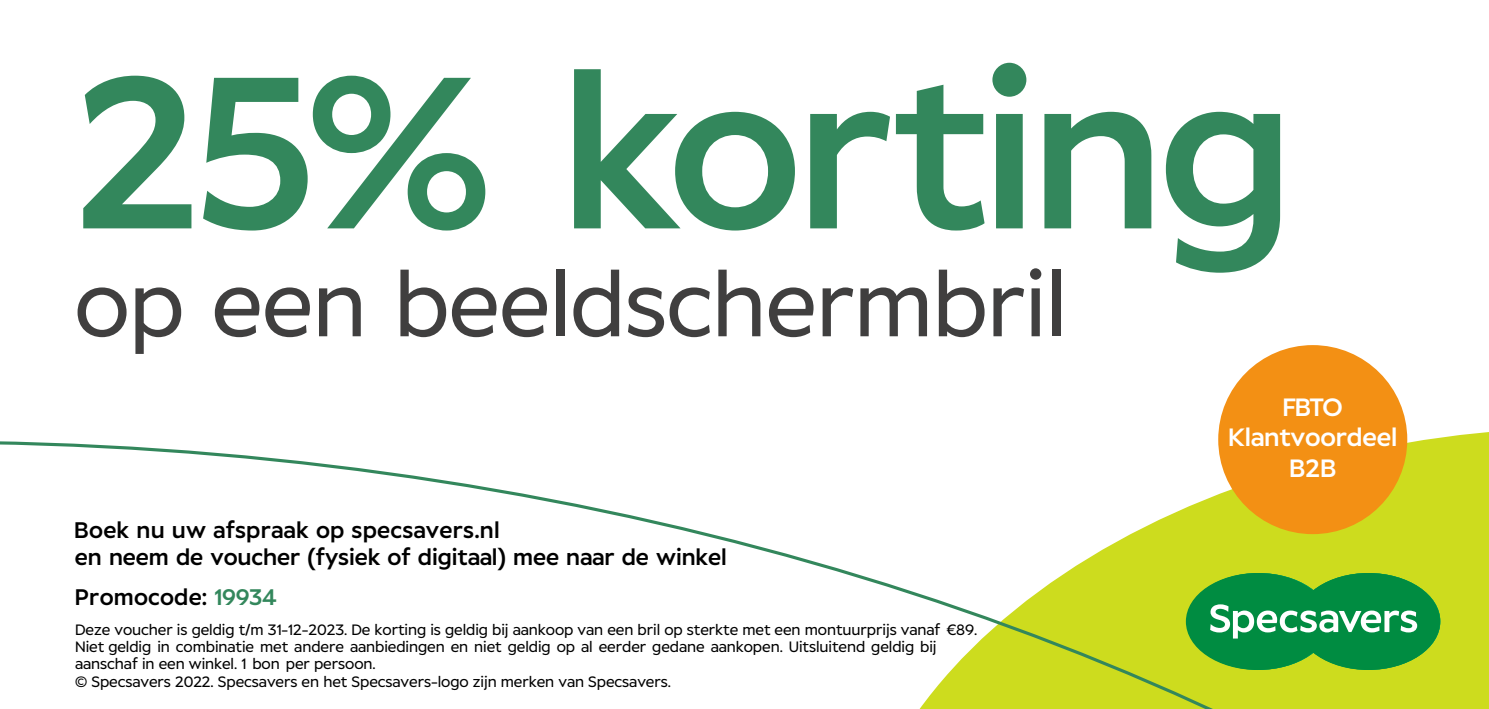
<style>
.page{position:relative;width:1489px;height:709px;background:#fff}
.page>*{position:absolute;margin:0;border:0;box-sizing:border-box;transform-origin:0 0}
.t1{font:500 215px "Specsavers";letter-spacing:-.025em;color:#33875c}
.t2{font:90px "Specsavers";letter-spacing:-.01em;color:#403f3f}
.t3{font:500 25px/30.8px "Specsavers";letter-spacing:-.01em;color:#fff;text-align:center}
.t4{font:500 22.5px/26.5px "Specsavers";letter-spacing:-.005em;color:#000}
.t5{font:15px/17.5px "Specsavers";letter-spacing:-.005em;color:#000}
.s1{color:#33875c}
</style>
<div class="page">
<svg style="left:0;top:439px;width:1488px;height:270px"></svg>
<div style="left:1296px;top:573px;width:143px;height:97px;background:#008c41;border-radius:50%"></div>
<div style="left:1185px;top:573px;width:144px;height:97px;background:#008c41;border-radius:50%"></div>
<svg style="left:1210px;top:604px;width:206px;height:35px"></svg>
<div style="left:1218px;top:345px;width:189px;height:189px;background:#f39014;border-radius:50%"></div>
<h1 class="t1" style="left:74px;top:20px;width:1220px">25% korting</h1>
<h2 class="t2" style="left:74px;top:249px;width:993px">op een beeldschermbril</h2>
<h3 class="t4" style="left:74px;top:517px;width:654px">Boek nu uw afspraak op specsavers.nl<br>en neem de voucher (fysiek of digitaal) mee naar de winkel</h3>
<h3 class="t4" style="left:75px;top:584px;width:203px">Promocode: <span class="s1">19934</span></h3>
<p class="t5" style="left:75px;top:620px;width:903px">Deze voucher is geldig t/m 31-12-2023. De korting is geldig bij aankoop van een bril op sterkte met een montuurprijs vanaf €89.<br>Niet geldig in combinatie met andere aanbiedingen en niet geldig op al eerder gedane aankopen. Uitsluitend geldig bij aanschaf in een winkel. 1 bon per persoon.<br>© Specsavers 2022. Specsavers en het Specsavers-logo zijn merken van Specsavers.</p>
<h3 class="t3" style="left:1227px;top:392px;width:171px">FBTO<br>Klantvoordeel<br>B2B</h3>
</div>
